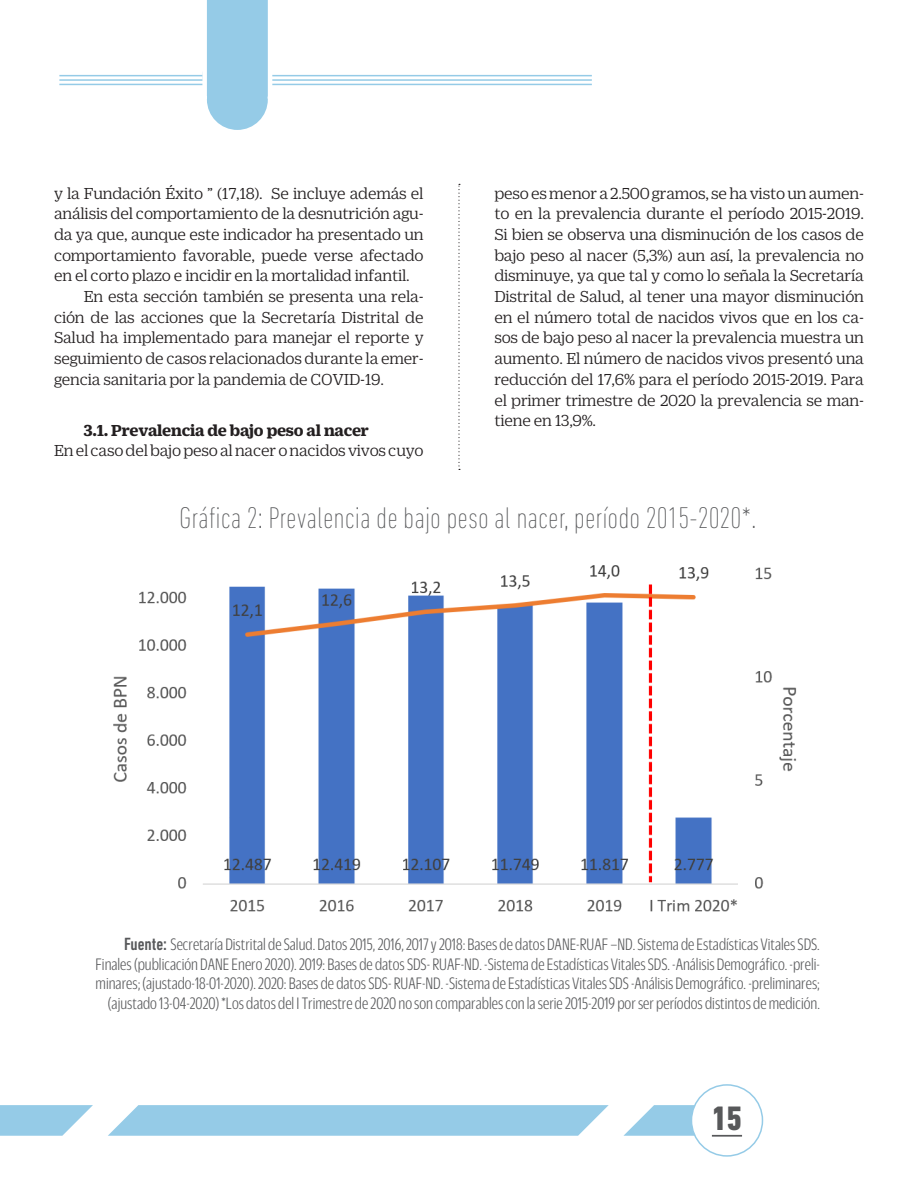
<style>
.page{position:relative;width:918px;height:1188px;background:#fff}
.page>*{position:absolute;margin:0;border:0;box-sizing:border-box;transform-origin:0 0}
.t1{font:800 condensed 34.5px "DIN Next LT Pro";color:#57585a}
.t2{font:200 condensed 30.45px "DIN Next LT Pro";color:#57585a}
.t3{font:300 18px/19.5px "Duplicate Sans Cond";color:#57585a;text-align:right}
.t4{font:17.25px/20.7px "Duplicate Ionic";letter-spacing:-.015em;color:#231f20;text-align:justify}
.t5{font:700 17.25px "Duplicate Ionic";letter-spacing:-.015em;color:#231f20}
.s1{font-family:"DIN Next LT Pro";font-weight:500;font-stretch:condensed}
</style>
<div class="page">
<svg style="left:0;top:1105px;width:694px;height:31px;background:#a3d2ea"></svg>
<hr style="left:59px;top:84px;width:533px;height:1px;background:#95cbe7">
<hr style="left:59px;top:79px;width:533px;height:2px;background:#95cbe7">
<hr style="left:59px;top:75px;width:533px;height:1px;background:#95cbe7">
<div style="left:691px;top:1084px;width:72px;height:73px;border:2px solid #95cbe7;border-radius:50%"></div>
<svg style="left:200px;top:0;width:75px;height:130px"></svg>
<hr style="left:712px;top:1135px;width:30px;height:2px;background:#57585a">
<svg style="left:458px;top:184px;width:2px;height:286px"></svg>
<img style="left:113px;top:565px;width:684px;height:347px">
<p class="t4" style="left:54px;top:183px;width:371px">y la Fundación Éxito ” (17,18). Se incluye además el análisis del comportamiento de la desnutrición agu&shy;da ya que, aunque este indicador ha presentado un comportamiento favorable, puede verse afectado en el corto plazo e incidir en la mortalidad infantil.</p>
<p class="t4" style="left:54px;top:286px;width:371px;text-indent:30px">En esta sección también se presenta una rela&shy;ción de las acciones que la Secretaría Distrital de Salud ha implementado para manejar el reporte y seguimiento de casos relacionados durante la emer&shy;gencia sanitaria por la pandemia de COVID-19.</p>
<p class="t5" style="left:84px;top:421px;width:287px">3.1. Prevalencia de bajo peso al nacer</p>
<p class="t4" style="left:54px;top:440px;width:371px">En el caso del bajo peso al nacer o nacidos vivos cuyo</p>
<p class="t4" style="left:494px;top:183px;width:371px">peso es menor a 2.500 gramos, se ha visto un aumen&shy;to en la prevalencia durante el período 2015-2019.<br>Si bien se observa una disminución de los casos de bajo peso al nacer (5,3%) aun así, la prevalencia no disminuye, ya que tal y como lo señala la Secretaría Distrital de Salud, al tener una mayor disminución en el número total de nacidos vivos que en los ca&shy;sos de bajo peso al nacer la prevalencia muestra un aumento. El número de nacidos vivos presentó una reducción del 17,6% para el período 2015-2019. Para el primer trimestre de 2020 la prevalencia se man&shy;tiene en 13,9%.</p>
<p class="t2" style="left:179px;top:500px;width:579px">Gráfica 2: Prevalencia de bajo peso al nacer, período 2015-2020*.</p>
<p class="t3" style="left:96px;top:935px;width:726px"><span class="s1">Fuente:</span> Secretaría Distrital de Salud. Datos 2015, 2016, 2017 y 2018: Bases de datos DANE-RUAF –ND. Sistema de Estadísticas Vitales SDS.<br>Finales (publicación DANE Enero 2020). 2019: Bases de datos SDS- RUAF-ND. -Sistema de Estadísticas Vitales SDS. -Análisis Demográfico. -preli&shy;minares; (ajustado-18-01-2020). 2020: Bases de datos SDS- RUAF-ND. -Sistema de Estadísticas Vitales SDS -Análisis Demográfico. -preliminares; (ajustado 13-04-2020) *Los datos del I Trimestre de 2020 no son comparables con la serie 2015-2019 por ser períodos distintos de medición.</p>
<h1 class="t1" style="left:712px;top:1098px;width:32px">15</h1>
</div>
